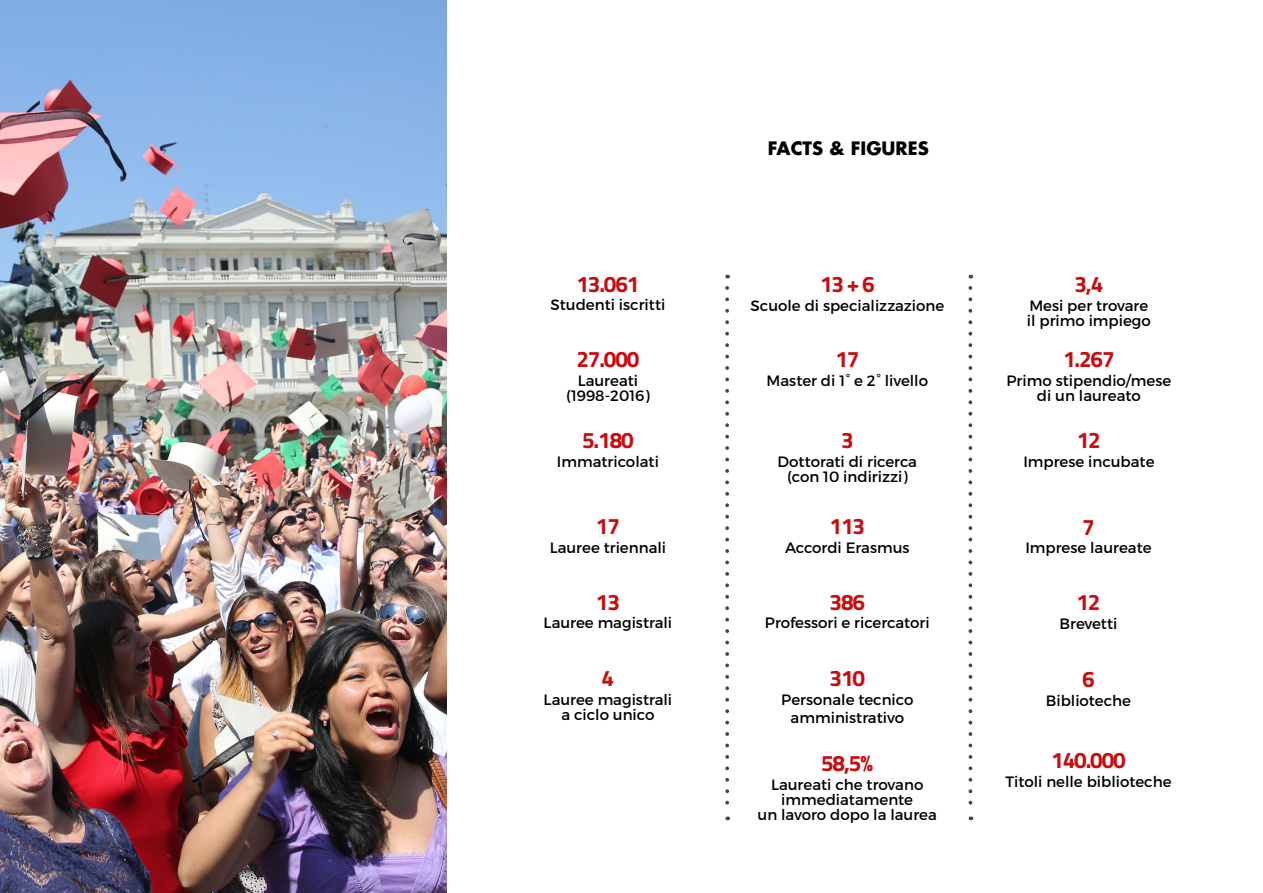
<style>
.page{position:relative;width:1263px;height:893px;background:#fff}
.page>*{position:absolute;margin:0;border:0;box-sizing:border-box;transform-origin:0 0}
.t1{font:700 22.5px "Titillium Web";letter-spacing:-.05em;color:#c90c0f}
.t2{font:700 18px "Futura Std";color:#000}
.t3{font:15px/15px "Montserrat";color:#000;text-align:center}
</style>
<div class="page">
<svg style="left:725px;top:288px;width:4px;height:532px"></svg>
<svg style="left:968px;top:288px;width:4px;height:532px"></svg>
<img style="left:0;top:0;width:446px;height:893px">
<p class="t2" style="left:768px;top:136px;width:162px">FACTS &amp; FIGURES</p>
<h1 class="t1" style="left:576px;top:267px;width:65px">13.061</h1>
<h1 class="t1" style="left:820px;top:267px;width:56px">13 + 6</h1>
<h1 class="t1" style="left:1074px;top:267px;width:30px">3,4</h1>
<p class="t3" style="left:550px;top:297px;width:116px">Studenti iscritti</p>
<p class="t3" style="left:751px;top:298px;width:195px">Scuole di specializzazione</p>
<p class="t3" style="left:1027px;top:298px;width:125px;text-align:left">Mesi per trovare il primo impiego</p>
<h1 class="t1" style="left:576px;top:342px;width:65px">27.000</h1>
<h1 class="t1" style="left:835px;top:342px;width:26px">17</h1>
<h1 class="t1" style="left:1063px;top:342px;width:53px">1.267</h1>
<p class="t3" style="left:566px;top:373px;width:85px">Laureati (1998-2016)</p>
<p class="t3" style="left:767px;top:373px;width:163px">Master di 1° e 2° livello</p>
<p class="t3" style="left:1006px;top:373px;width:166px">Primo stipendio/mese di un laureato</p>
<h1 class="t1" style="left:582px;top:423px;width:53px">5.180</h1>
<h1 class="t1" style="left:841px;top:423px;width:14px">3</h1>
<h1 class="t1" style="left:1077px;top:423px;width:26px">12</h1>
<p class="t3" style="left:557px;top:454px;width:103px">Immatricolati</p>
<p class="t3" style="left:778px;top:454px;width:141px">Dottorati di ricerca (con 10 indirizzi)</p>
<p class="t3" style="left:1023px;top:454px;width:133px">Imprese incubate</p>
<h1 class="t1" style="left:596px;top:509px;width:26px">17</h1>
<h1 class="t1" style="left:830px;top:509px;width:37px">113</h1>
<p class="t3" style="left:550px;top:540px;width:118px">Lauree triennali</p>
<p class="t3" style="left:785px;top:540px;width:126px">Accordi Erasmus</p>
<h1 class="t1" style="left:1082px;top:509px;width:14px">7</h1>
<p class="t3" style="left:1025px;top:540px;width:128px">Imprese laureate</p>
<h1 class="t1" style="left:596px;top:584px;width:26px">13</h1>
<h1 class="t1" style="left:830px;top:584px;width:37px">386</h1>
<h1 class="t1" style="left:1076px;top:585px;width:26px">12</h1>
<p class="t3" style="left:544px;top:615px;width:130px">Lauree magistrali</p>
<p class="t3" style="left:765px;top:615px;width:166px">Professori e ricercatori</p>
<p class="t3" style="left:1059px;top:616px;width:59px">Brevetti</p>
<h1 class="t1" style="left:602px;top:661px;width:14px">4</h1>
<h1 class="t1" style="left:830px;top:661px;width:37px">310</h1>
<h1 class="t1" style="left:1082px;top:662px;width:14px">6</h1>
<p class="t3" style="left:544px;top:692px;width:130px">Lauree magistrali a ciclo unico</p>
<p class="t3" style="left:781px;top:691px;width:134px;line-height:18px">Personale tecnico amministrativo</p>
<h1 class="t1" style="left:821px;top:746px;width:53px">58,5%</h1>
<p class="t3" style="left:757px;top:777px;width:181px">Laureati che trovano immediatamente<br>un lavoro dopo la laurea</p>
<p class="t3" style="left:1046px;top:693px;width:87px">Biblioteche</p>
<h1 class="t1" style="left:1051px;top:743px;width:76px">140.000</h1>
<p class="t3" style="left:1005px;top:774px;width:168px">Titoli nelle biblioteche</p>
</div>
